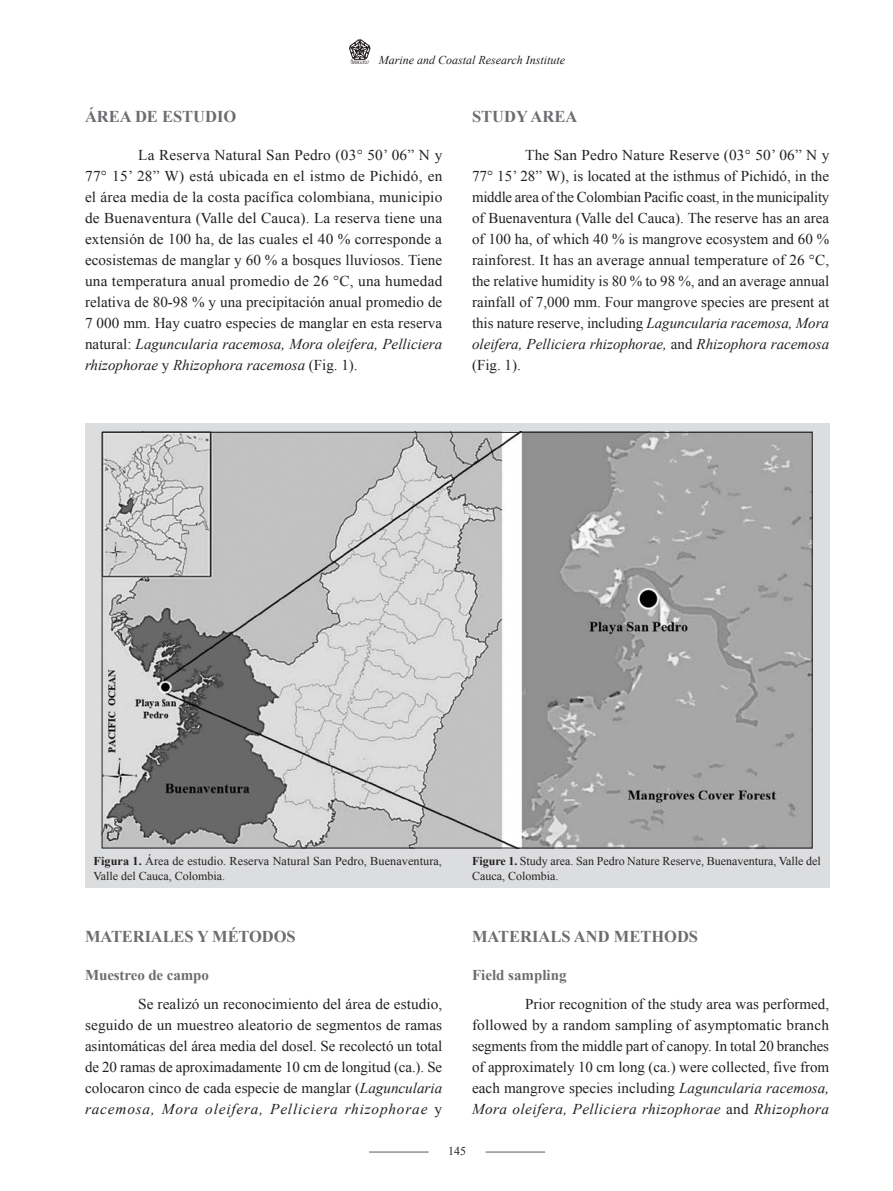
<style>
.page{position:relative;width:893px;height:1191px;background:#fff}
.page>*{position:absolute;margin:0;border:0;box-sizing:border-box;transform-origin:0 0}
.t1{font:700 16.5px "Times New Roman";color:#6c6d70}
.t2{font:15px/21px "Times New Roman";color:#231f20;text-align:justify}
.t3{font:700 15px "Times New Roman";letter-spacing:-.005em;color:#6c6d70}
.t4{font:12px/14.4px "Times New Roman";color:#231f20}
.t5{font:italic 12px "Times New Roman";color:#231f20}
.s1{font-style:italic}
.s2{font-weight:700}
</style>
<div class="page">
<svg style="left:349px;top:39px;width:21px;height:25px"></svg>
<hr style="left:369px;top:1151px;width:60px;height:1px;background:#6c6d70">
<hr style="left:486px;top:1151px;width:59px;height:1px;background:#6c6d70">
<div style="left:85px;top:423px;width:744px;height:465px;background:#dcdddf"></div>
<img style="left:104px;top:434px;width:707px;height:412px">
<p class="t5" style="left:379px;top:52px;width:188px">Marine and Coastal Research Institute</p>
<p class="t1" style="left:85px;top:105px;width:25px">Área</p>
<p class="t1" style="left:135px;top:105px;width:50px">de Estudio</p>
<p class="t2" style="left:85px;top:144px;width:359px;text-indent:53px">La Reserva Natural San Pedro (03° 50’ 06” N y 77° 15’ 28” W) está ubicada en el istmo de Pichidó, en el área media de la costa pacífica colombiana, municipio de Buenaventura (Valle del Cauca). La reserva tiene una extensión de 100 ha, de las cuales el 40 % corresponde a ecosistemas de manglar y 60 % a bosques lluviosos. Tiene una temperatura anual promedio de 26 °C, una humedad relativa de 80-98 % y una precipitación anual promedio de 7 000 mm. Hay cuatro especies de manglar en esta reserva natural: <span class="s1">Laguncularia racemosa, Mora oleifera, Pelliciera rhizophorae</span> y <span class="s1">Rhizophora racemosa</span> (Fig. 1).</p>
<p class="t1" style="left:472px;top:105px;width:22px">Study</p>
<p class="t1" style="left:531px;top:105px;width:13px">area</p>
<p class="t2" style="left:472px;top:144px;width:359px;text-indent:53px">The San Pedro Nature Reserve (03° 50’ 06” N y 77° 15’ 28” W), is located at the isthmus of Pichidó, in the middle area of the Colombian Pacific coast, in the municipality of Buenaventura (Valle del Cauca). The reserve has an area of 100 ha, of which 40 % is mangrove ecosystem and 60 % rainforest. It has an average annual temperature of 26 °C, the relative humidity is 80 % to 98 %, and an average annual rainfall of 7,000 mm. Four mangrove species are present at this nature reserve, including <span class="s1">Laguncularia racemosa, Mora oleifera, Pelliciera rhizophorae,</span> and <span class="s1">Rhizophora racemosa </span>(Fig. 1).</p>
<p class="t4" style="left:94px;top:854px;width:350px"><span class="s2">Figura 1.</span> Área de estudio. Reserva Natural San Pedro, Buenaventura,<br>Valle del Cauca, Colombia.</p>
<p class="t1" style="left:85px;top:925px;width:212px">MATERIALES Y MÉTODOS</p>
<p class="t3" style="left:85px;top:964px;width:125px">Muestreo de campo</p>
<p class="t2" style="left:85px;top:993px;width:359px;text-indent:53px">Se realizó un reconocimiento del área de estudio, seguido de un muestreo aleatorio de segmentos de ramas asintomáticas del área media del dosel. Se recolectó un total de 20 ramas de aproximadamente 10 cm de longitud (ca.). Se colocaron cinco de cada especie de manglar (<span class="s1">Laguncularia racemosa, Mora oleifera, Pelliciera rhizophorae</span> y</p>
<p class="t4" style="left:472px;top:854px;width:350px"><span class="s2">Figure 1.</span> Study area. San Pedro Nature Reserve, Buenaventura, Valle del<br>Cauca, Colombia.</p>
<p class="t1" style="left:472px;top:925px;width:228px">MATERIALS AND METHODS</p>
<p class="t3" style="left:472px;top:964px;width:96px">Field sampling</p>
<p class="t2" style="left:472px;top:993px;width:359px;text-indent:53px">Prior recognition of the study area was performed, followed by a random sampling of asymptomatic branch segments from the middle part of canopy. In total 20 branches of approximately 10 cm long (ca.) were collected, five from each mangrove species including <span class="s1">Laguncularia racemosa, Mora oleifera, Pelliciera rhizophorae</span> and <span class="s1">Rhizophora</span></p>
<p class="t4" style="left:448px;top:1144px;width:19px">145</p>
</div>
